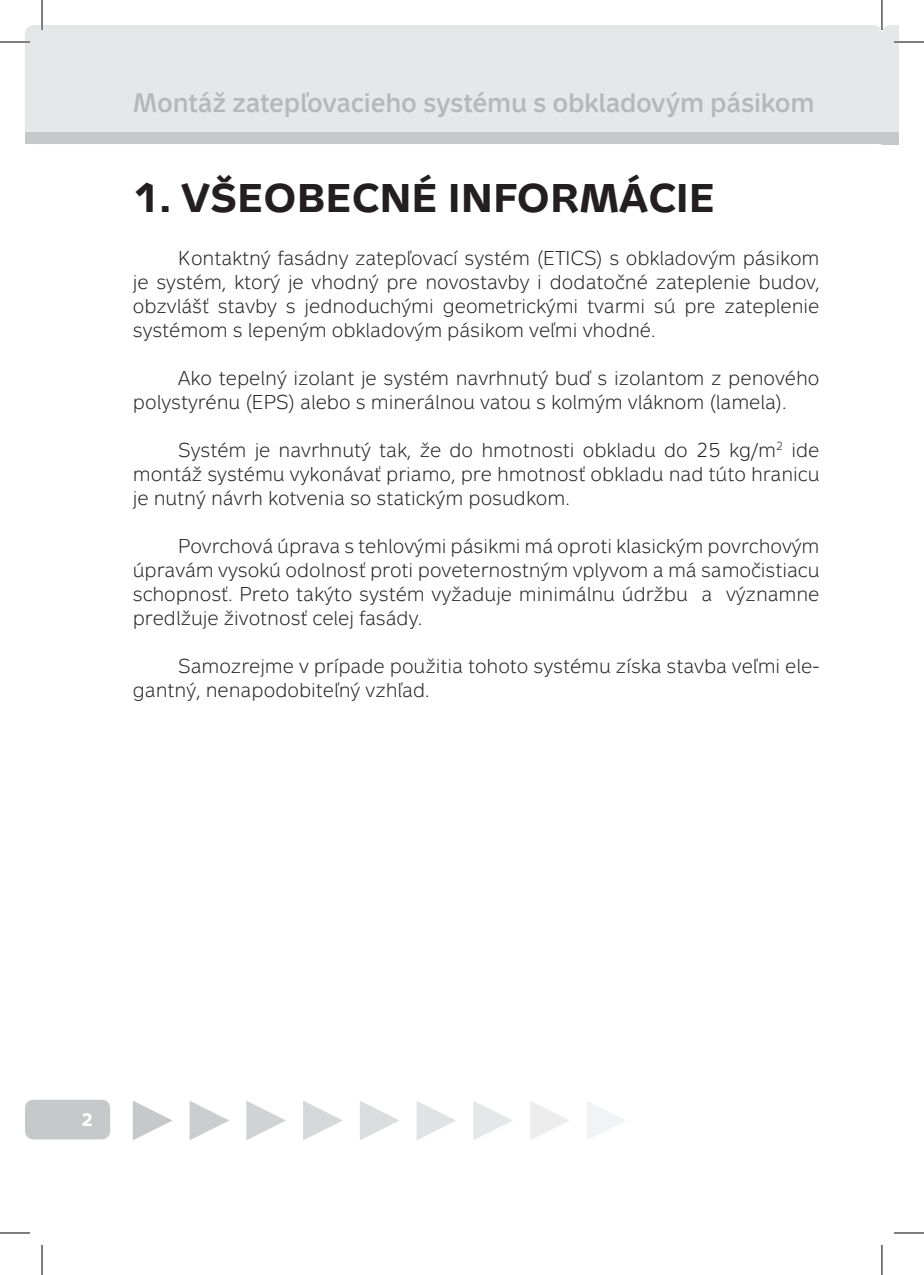
<style>
.page{position:relative;width:924px;height:1275px;background:#fff}
.page>*{position:absolute;margin:0;border:0;box-sizing:border-box;transform-origin:0 0}
.t1{font:700 40px "Metron Text Pro";color:#231f20}
.t2{font:700 26.6px "Metron Light Pro";letter-spacing:-.01em;color:#b6b7bb;scale:.96 1}
.t3{font:20px/24px "Metron Light Pro";color:#231f20;text-align:justify}
.t4{font:700 18px "Metron Text Pro";color:#fff}
</style>
<div class="page">
<div style="left:25px;top:25px;width:856px;height:119px;background:#e6e7e9;border-radius:9px"></div>
<div style="left:25px;top:1099px;width:85px;height:40px;background:#c7c8ca;border-radius:9px"></div>
<div style="left:881px;top:25px;width:17px;height:108px;background:#e6e7e9"></div>
<div style="left:25px;top:133px;width:856px;height:11px;background:#c7c8ca"></div>
<div style="left:881px;top:133px;width:17px;height:11px;background:#c7c8ca"></div>
<svg style="left:133px;top:1101px;width:39px;height:39px"></svg>
<svg style="left:189px;top:1101px;width:40px;height:39px"></svg>
<svg style="left:246px;top:1101px;width:40px;height:39px"></svg>
<svg style="left:303px;top:1101px;width:39px;height:39px"></svg>
<svg style="left:360px;top:1101px;width:39px;height:39px"></svg>
<svg style="left:416px;top:1101px;width:40px;height:39px"></svg>
<svg style="left:473px;top:1101px;width:40px;height:39px"></svg>
<svg style="left:530px;top:1101px;width:39px;height:39px"></svg>
<svg style="left:587px;top:1101px;width:39px;height:39px"></svg>
<hr style="left:0;top:41px;width:30px;height:2px;background:#fff">
<hr style="left:893px;top:41px;width:30px;height:2px;background:#fff">
<hr style="left:41px;top:0;width:2px;height:30px;background:#fff">
<hr style="left:0;top:42px;width:30px;height:1px;background:#000">
<hr style="left:893px;top:42px;width:30px;height:1px;background:#000">
<hr style="left:0;top:1232px;width:30px;height:1px;background:#000">
<hr style="left:893px;top:1232px;width:30px;height:1px;background:#000">
<hr style="left:42px;top:0;width:1px;height:30px;background:#000">
<hr style="left:42px;top:1245px;width:1px;height:30px;background:#000">
<hr style="left:881px;top:0;width:1px;height:30px;background:#000">
<hr style="left:881px;top:1245px;width:1px;height:30px;background:#000">
<h2 class="t2" style="left:133px;top:93px;width:711px">Montáž zatepľovacieho systému s obkladovým pásikom</h2>
<h1 class="t1" style="left:133px;top:183px;width:583px">1. VŠEOBECNÉ INFORMÁCIE</h1>
<p class="t3" style="left:133px;top:247px;width:687px;text-indent:45px">Kontaktný fasádny zatepľovací systém (ETICS) s obkladovým pásikom je systém, ktorý je vhodný pre novostavby i dodatočné zateplenie budov, obzvlášť stavby s jednoduchými geometrickými tvarmi sú pre zateplenie systémom s lepeným obkladovým pásikom veľmi vhodné.</p>
<p class="t3" style="left:133px;top:367px;width:687px;text-indent:45px">Ako tepelný izolant je systém navrhnutý buď s izolantom z penového polystyrénu (EPS) alebo s minerálnou vatou s kolmým vláknom (lamela).</p>
<p class="t3" style="left:133px;top:439px;width:687px;text-indent:45px">Systém je navrhnutý tak, že do hmotnosti obkladu do 25 kg/m<sup>2</sup> ide montáž systému vykonávať priamo, pre hmotnosť obkladu nad túto hranicu je nutný návrh kotvenia so statickým posudkom.</p>
<p class="t3" style="left:133px;top:535px;width:687px;text-indent:45px">Povrchová úprava s tehlovými pásikmi má oproti klasickým povrchovým úpravám vysokú odolnosť proti poveternostným vplyvom a má samočistiacu schopnosť. Preto takýto systém vyžaduje minimálnu údržbu a významne predlžuje životnosť celej fasády.</p>
<p class="t3" style="left:133px;top:655px;width:687px;text-indent:45px">Samozrejme v prípade použitia tohoto systému získa stavba veľmi ele&shy;gantný, nenapodobiteľný vzhľad.</p>
<p class="t4" style="left:81px;top:1113px;width:14px">2</p>
</div>
